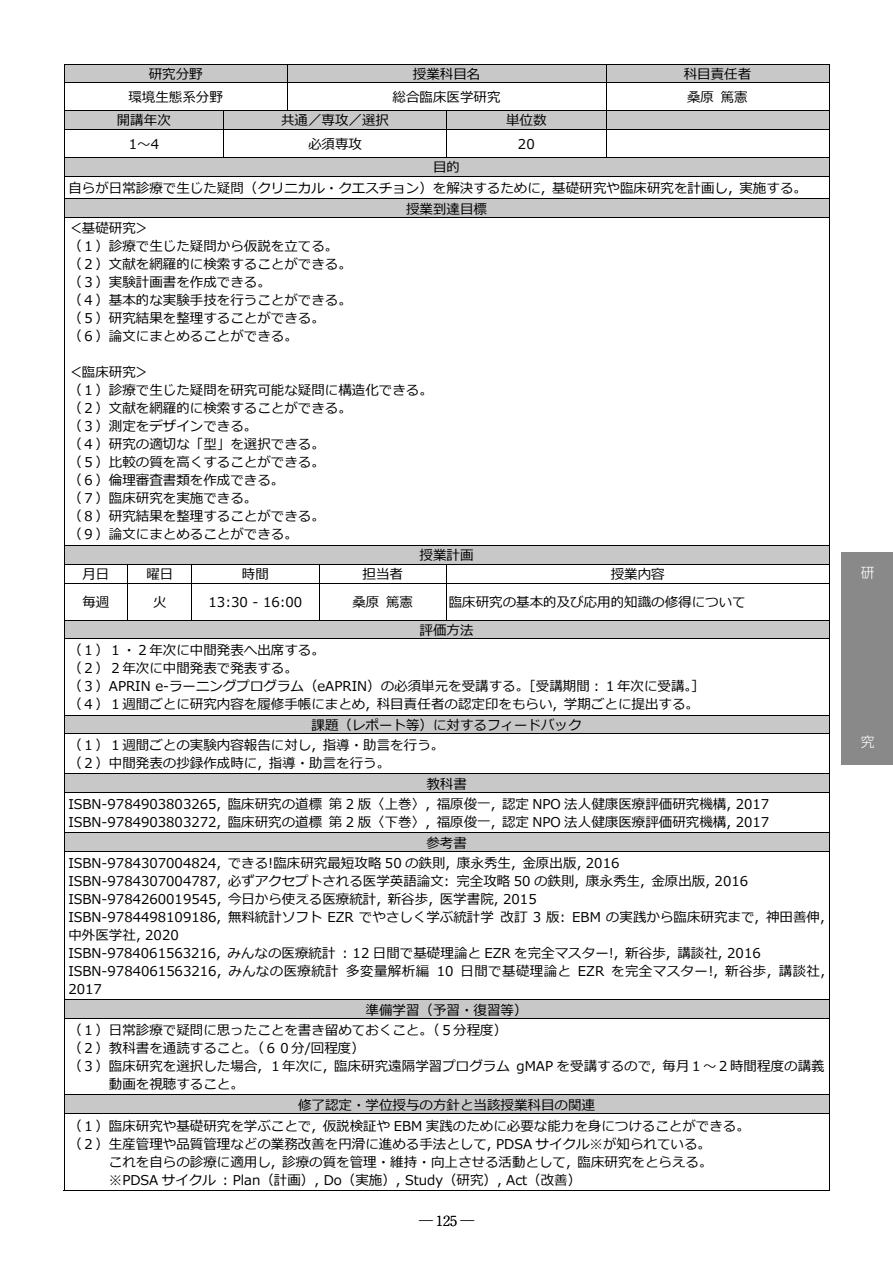
<style>
.page{position:relative;width:893px;height:1263px;background:#fff}
.page>*{position:absolute;margin:0;border:0;box-sizing:border-box;transform-origin:0 0}
.t1{font:300 13.8px "Ryumin Pr 6 N";color:#000}
.t2{font:300 13.8px "UD Shin Go Pro";color:#fff}
.t3{font:13.5px/18px "Meiryo";color:#000}
</style>
<div class="page">
<div style="left:64px;top:64px;width:223px;height:18px;background:#c8c8c8"></div>
<div style="left:288px;top:64px;width:318px;height:18px;background:#c8c8c8"></div>
<div style="left:606px;top:64px;width:223px;height:18px;background:#c8c8c8"></div>
<hr style="left:64px;top:64px;width:765px;height:1px;background:#000">
<hr style="left:64px;top:82px;width:765px;height:1px;background:#000">
<svg style="left:287px;top:65px;width:1px;height:45px"></svg>
<div style="left:64px;top:111px;width:159px;height:18px;background:#c8c8c8"></div>
<div style="left:224px;top:111px;width:222px;height:18px;background:#c8c8c8"></div>
<div style="left:447px;top:111px;width:159px;height:18px;background:#c8c8c8"></div>
<div style="left:606px;top:111px;width:223px;height:18px;background:#c8c8c8"></div>
<hr style="left:64px;top:110px;width:765px;height:1px;background:#000">
<hr style="left:64px;top:129px;width:765px;height:1px;background:#000">
<svg style="left:223px;top:111px;width:1px;height:46px"></svg>
<svg style="left:446px;top:111px;width:1px;height:46px"></svg>
<svg style="left:606px;top:65px;width:1px;height:92px"></svg>
<div style="left:68px;top:158px;width:757px;height:18px;background:#c8c8c8"></div>
<hr style="left:64px;top:157px;width:765px;height:1px;background:#000">
<hr style="left:64px;top:176px;width:765px;height:1px;background:#000">
<div style="left:68px;top:199px;width:757px;height:18px;background:#c8c8c8"></div>
<hr style="left:64px;top:198px;width:765px;height:1px;background:#000">
<svg style="left:64px;top:65px;width:1px;height:154px"></svg>
<hr style="left:64px;top:217px;width:765px;height:1px;background:#000">
<svg style="left:829px;top:64px;width:1px;height:155px"></svg>
<hr style="left:64px;top:219px;width:1px;height:326px;background:#000">
<hr style="left:829px;top:219px;width:1px;height:326px;background:#000">
<div style="left:68px;top:546px;width:757px;height:18px;background:#c8c8c8"></div>
<hr style="left:64px;top:545px;width:765px;height:1px;background:#000">
<hr style="left:64px;top:564px;width:765px;height:1px;background:#000">
<svg style="left:64px;top:546px;width:1px;height:37px"></svg>
<svg style="left:127px;top:565px;width:1px;height:18px"></svg>
<svg style="left:191px;top:565px;width:1px;height:18px"></svg>
<svg style="left:319px;top:565px;width:1px;height:18px"></svg>
<svg style="left:446px;top:565px;width:1px;height:18px"></svg>
<svg style="left:829px;top:546px;width:1px;height:37px"></svg>
<hr style="left:64px;top:583px;width:765px;height:1px;background:#000">
<hr style="left:64px;top:583px;width:1px;height:37px;background:#000">
<hr style="left:127px;top:583px;width:1px;height:37px;background:#000">
<hr style="left:191px;top:583px;width:1px;height:37px;background:#000">
<hr style="left:319px;top:583px;width:1px;height:37px;background:#000">
<hr style="left:446px;top:583px;width:1px;height:37px;background:#000">
<hr style="left:829px;top:583px;width:1px;height:37px;background:#000">
<div style="left:68px;top:620px;width:757px;height:18px;background:#c8c8c8"></div>
<hr style="left:64px;top:620px;width:765px;height:1px;background:#000">
<svg style="left:64px;top:621px;width:1px;height:19px"></svg>
<hr style="left:64px;top:638px;width:765px;height:1px;background:#000">
<svg style="left:829px;top:620px;width:1px;height:20px"></svg>
<hr style="left:64px;top:640px;width:1px;height:75px;background:#000">
<hr style="left:829px;top:640px;width:1px;height:75px;background:#000">
<div style="left:68px;top:715px;width:757px;height:18px;background:#c8c8c8"></div>
<hr style="left:64px;top:715px;width:765px;height:1px;background:#000">
<svg style="left:64px;top:716px;width:1px;height:19px"></svg>
<hr style="left:64px;top:733px;width:765px;height:1px;background:#000">
<svg style="left:829px;top:715px;width:1px;height:20px"></svg>
<hr style="left:64px;top:735px;width:1px;height:38px;background:#000">
<hr style="left:829px;top:735px;width:1px;height:38px;background:#000">
<div style="left:68px;top:774px;width:757px;height:18px;background:#c8c8c8"></div>
<hr style="left:64px;top:773px;width:765px;height:1px;background:#000">
<svg style="left:64px;top:774px;width:1px;height:20px"></svg>
<hr style="left:64px;top:792px;width:765px;height:1px;background:#000">
<svg style="left:829px;top:774px;width:1px;height:20px"></svg>
<hr style="left:64px;top:794px;width:1px;height:39px;background:#000">
<hr style="left:829px;top:794px;width:1px;height:39px;background:#000">
<div style="left:68px;top:833px;width:757px;height:18px;background:#c8c8c8"></div>
<hr style="left:64px;top:832px;width:765px;height:1px;background:#000">
<svg style="left:64px;top:833px;width:1px;height:20px"></svg>
<hr style="left:64px;top:851px;width:765px;height:1px;background:#000">
<svg style="left:829px;top:833px;width:1px;height:20px"></svg>
<hr style="left:64px;top:853px;width:1px;height:146px;background:#000">
<hr style="left:829px;top:853px;width:1px;height:146px;background:#000">
<div style="left:68px;top:1000px;width:757px;height:18px;background:#c8c8c8"></div>
<hr style="left:64px;top:999px;width:765px;height:1px;background:#000">
<svg style="left:64px;top:1000px;width:1px;height:20px"></svg>
<hr style="left:64px;top:1018px;width:765px;height:1px;background:#000">
<svg style="left:829px;top:1000px;width:1px;height:20px"></svg>
<hr style="left:64px;top:1020px;width:1px;height:74px;background:#000">
<hr style="left:829px;top:1020px;width:1px;height:74px;background:#000">
<div style="left:68px;top:1095px;width:757px;height:18px;background:#c8c8c8"></div>
<hr style="left:64px;top:1094px;width:765px;height:1px;background:#000">
<svg style="left:64px;top:1095px;width:1px;height:21px"></svg>
<hr style="left:64px;top:1113px;width:765px;height:1px;background:#000">
<svg style="left:829px;top:1095px;width:1px;height:21px"></svg>
<hr style="left:64px;top:1116px;width:1px;height:75px;background:#000">
<hr style="left:64px;top:1190px;width:765px;height:1px;background:#000">
<hr style="left:829px;top:1116px;width:1px;height:75px;background:#000">
<div style="left:842px;top:552px;width:51px;height:212px;background:#898989"></div>
<p class="t3" style="left:149px;top:66px;width:55px">研究分野</p>
<p class="t3" style="left:413px;top:66px;width:69px">授業科目名</p>
<p class="t3" style="left:684px;top:66px;width:69px">科目責任者</p>
<p class="t3" style="left:128px;top:89px;width:96px">環境生態系分野</p>
<p class="t3" style="left:393px;top:89px;width:109px">総合臨床医学研究</p>
<p class="t3" style="left:687px;top:89px;width:62px">桑原 篤憲</p>
<p class="t3" style="left:117px;top:112px;width:55px">開講年次</p>
<p class="t3" style="left:281px;top:112px;width:110px">共通／専攻／選択</p>
<p class="t3" style="left:506px;top:112px;width:42px">単位数</p>
<p class="t3" style="left:129px;top:136px;width:32px">1〜4</p>
<p class="t3" style="left:308px;top:136px;width:55px">必須専攻</p>
<p class="t3" style="left:518px;top:136px;width:18px">20</p>
<p class="t3" style="left:433px;top:159px;width:28px">目的</p>
<p class="t3" style="left:68px;top:179px;width:740px">⾃らが日常診療で生じた疑問（クリニカル・クエスチョン）を解決するために, 基礎研究や臨床研究を計画し, 実施する。</p>
<p class="t3" style="left:406px;top:200px;width:82px">授業到達目標</p>
<p class="t3" style="left:68px;top:220px;width:82px">＜基礎研究＞</p>
<p class="t3" style="left:68px;top:238px;width:285px">（１）診療で生じた疑問から仮説を⽴てる。（２）⽂献を網羅的に検索することができる。（３）実験計画書を作成できる。<br>（４）基本的な実験⼿技を⾏うことができる。（５）研究結果を整理することができる。<br>（６）論⽂にまとめることができる。</p>
<p class="t3" style="left:68px;top:364px;width:366px">＜臨床研究＞<br>（１）診療で生じた疑問を研究可能な疑問に構造化できる。（２）⽂献を網羅的に検索することができる。<br>（３）測定をデザインできる。<br>（４）研究の適切な「型」を選択できる。<br>（５）⽐較の質を⾼くすることができる。<br>（６）倫理審査書類を作成できる。<br>（７）臨床研究を実施できる。<br>（８）研究結果を整理することができる。<br>（９）論⽂にまとめることができる。</p>
<p class="t3" style="left:420px;top:547px;width:55px">授業計画</p>
<p class="t3" style="left:82px;top:566px;width:28px">月日</p>
<p class="t3" style="left:146px;top:566px;width:28px">曜日</p>
<p class="t3" style="left:242px;top:566px;width:28px">時間</p>
<p class="t3" style="left:363px;top:566px;width:42px">担当者</p>
<p class="t3" style="left:611px;top:566px;width:55px">授業内容</p>
<p class="t3" style="left:82px;top:594px;width:28px">毎週</p>
<p class="t3" style="left:153px;top:594px;width:15px">火</p>
<p class="t3" style="left:208px;top:594px;width:95px">13:30 - 16:00</p>
<p class="t3" style="left:352px;top:594px;width:62px">桑原 篤憲</p>
<p class="t3" style="left:420px;top:589px;width:328px;line-height:27.8px;text-indent:29px">臨床研究の基本的及び応⽤的知識の修得について評価方法</p>
<p class="t3" style="left:68px;top:642px;width:638px">（１）１・２年次に中間発表へ出席する。<br>（２）２年次に中間発表で発表する。<br>（３）APRIN e-ラーニングプログラム（eAPRIN）の必須単元を受講する。［受講期間︓１年次に受講。］（４）１週間ごとに研究内容を履修⼿帳にまとめ, 科目責任者の認定印をもらい, 学期ごとに提出する。</p>
<p class="t3" style="left:68px;top:716px;width:515px;line-height:20px;text-indent:243px">課題（レポート等）に対するフィードバック（１）１週間ごとの実験内容報告に対し, 指導・助⾔を⾏う。</p>
<p class="t3" style="left:68px;top:755px;width:323px">（２）中間発表の抄録作成時に, 指導・助⾔を⾏う。</p>
<p class="t3" style="left:68px;top:774px;width:702px;line-height:20.1px;text-indent:358px">教科書<br>ISBN-9784903803265, 臨床研究の道標 第 2 版〈上巻〉, 福原俊⼀, 認定 NPO 法人健康医療評価研究機構, 2017</p>
<p class="t3" style="left:68px;top:814px;width:702px">ISBN-9784903803272, 臨床研究の道標 第 2 版〈下巻〉, 福原俊⼀, 認定 NPO 法人健康医療評価研究機構, 2017</p>
<p class="t3" style="left:426px;top:834px;width:42px">参考書</p>
<p class="t3" style="left:68px;top:854px;width:553px">ISBN-9784307004824, できる!臨床研究最短攻略 50 の鉄則, 康永秀生, ⾦原出版, 2016</p>
<p class="t3" style="left:68px;top:872px;width:758px">ISBN-9784307004787, 必ずアクセプトされる医学英語論⽂: 完全攻略 50 の鉄則, 康永秀生, ⾦原出版, 2016<br>ISBN-9784260019545, 今日から使える医療統計, 新谷歩, 医学書院, 2015<br>ISBN-9784498109186, 無料統計ソフト EZR でやさしく学ぶ統計学 改訂 3 版: EBM の実践から臨床研究まで, 神田善伸,中外医学社, 2020<br>ISBN-9784061563216, みんなの医療統計 : 12 日間で基礎理論と EZR を完全マスター!, 新谷歩, 講談社, 2016<br>ISBN-9784061563216, みんなの医療統計 多変量解析編 10 日間で基礎理論と EZR を完全マスター!, 新谷歩, 講談社, 2017</p>
<p class="t3" style="left:68px;top:1000px;width:461px;line-height:20.1px;text-indent:297px">準備学習（予習・復習等）（１）日常診療で疑問に思ったことを書き留めておくこと。（５分程度）</p>
<p class="t3" style="left:68px;top:1039px;width:298px">（２）教科書を通読すること。（６０分/回程度）</p>
<p class="t3" style="left:68px;top:1057px;width:758px">（３）臨床研究を選択した場合, １年次に, 臨床研究遠隔学習プログラム gMAP を受講するので, 毎月１〜２時間程度の講義</p>
<p class="t3" style="left:109px;top:1075px;width:137px">動画を視聴すること。</p>
<p class="t3" style="left:68px;top:1095px;width:683px;line-height:20.9px;text-indent:230px">修了認定・学位授与の方針と当該授業科目の関連<br>（１）臨床研究や基礎研究を学ぶことで, 仮説検証や EBM 実践のために必要な能⼒を⾝につけることができる。</p>
<p class="t3" style="left:109px;top:1135px;width:605px;text-align:justify;text-indent:-40px">（２）生産管理や品質管理などの業務改善を円滑に進める⼿法として, PDSA サイクル※が知られている。これを⾃らの診療に適⽤し, 診療の質を管理・維持・向上させる活動として, 臨床研究をとらえる。※PDSA サイクル : Plan（計画）, Do（実施）, Study（研究）, Act（改善）</p>
<p class="t1" style="left:419px;top:1210px;width:57px">─ 125 ─</p>
<p class="t2" style="left:861px;top:561px;width:15px">研</p>
<p class="t2" style="left:861px;top:730px;width:15px">究</p>
</div>
